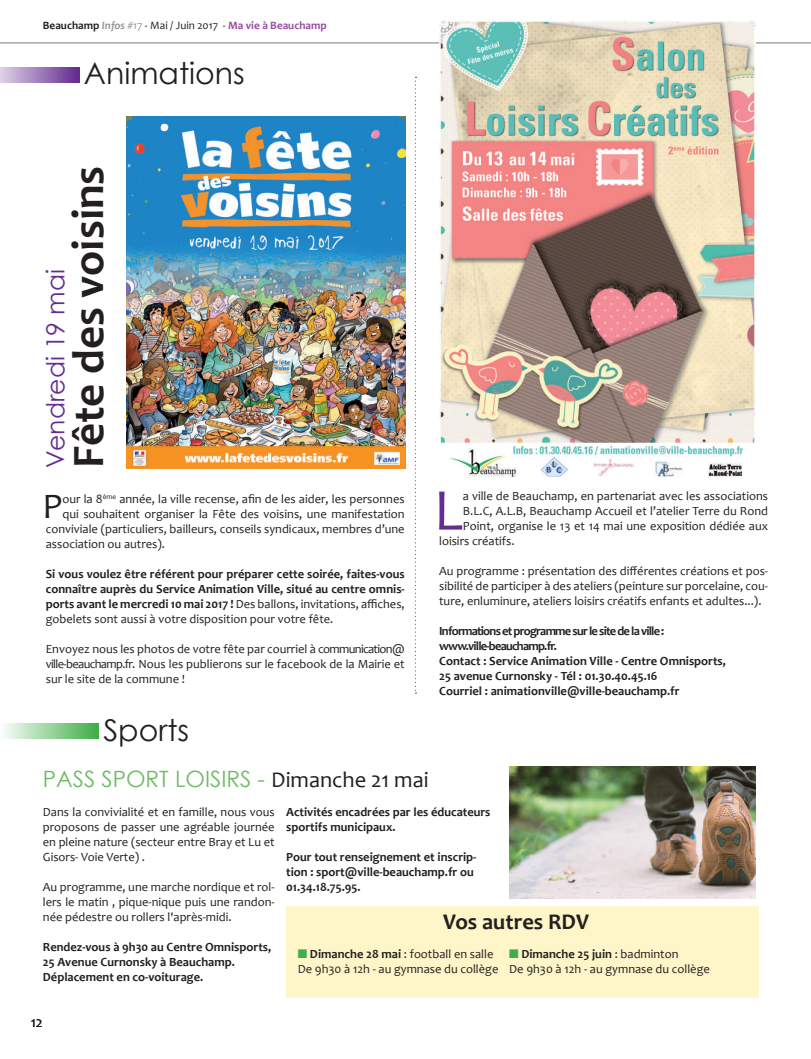
<style>
.page{position:relative;width:811px;height:1059px;background:#fff}
.page>*{position:absolute;margin:0;border:0;box-sizing:border-box;transform-origin:0 0}
.t1{font:59.75px "Candara";color:#652d91}
.t2{font:700 45px "Candara";color:#231f20}
.t3{font:36.12px "Candara";color:#231f20}
.t4{font:30px "Century Gothic";color:#231f20}
.t5{font:25px "Century Gothic";color:#652d91}
.t6{font:22.5px "Century Gothic";color:#6eba66}
.t7{font:700 22.5px "Candara";color:#231f20}
.t8{font:15px "Candara";color:#231f20}
.t9{font:12.5px/15px "Candara";color:#231f20;text-align:justify}
.t10{font:700 12.5px/15px "Candara";color:#231f20}
.t11{font:700 11.25px "Candara";color:#964b9d}
.s1{color:#231f20}
.s2{font-style:italic;color:#939598}
.s3{font-weight:400;color:#939598}
.s4{font-weight:400;color:#231f20}
.s5{font-weight:400}
.s6{font-family:"Candara";color:#231f20}
.s7{color:#40ae49}
.s8{font-weight:700}
</style>
<div class="page">
<hr style="left:0;top:42px;width:811px;height:2px;background:#939598">
<div style="left:286px;top:906px;width:472px;height:92px;background:#fef6c9"></div>
<div style="left:0;top:67px;width:79px;height:16px;background:linear-gradient(to right,#ded2e7,#632a8f)"></div>
<img style="left:439px;top:21px;width:316px;height:456px">
<svg style="left:415px;top:77px;width:1px;height:617px"></svg>
<img style="left:509px;top:766px;width:246px;height:132px">
<div style="left:0;top:723px;width:99px;height:16px;background:linear-gradient(to right,#fdfefd,#3cac46)"></div>
<img style="left:127px;top:116px;width:278px;height:352px">
<p class="t11" style="left:43px;top:18px;width:285px"><span class="s1">Beauchamp</span> <span class="s2">Infos</span> <span class="s3">#17</span> <span class="s4">- Mai / Juin 2017 -</span> Ma vie à Beauchamp</p>
<h3 class="t4" style="left:84px;top:52px;width:162px">Animations</h3>
<h2 class="t2" style="left:60px;top:468px;width:304px;rotate:-90deg">Fête des voisins</h2>
<h3 class="t5" style="left:38px;top:468px;width:201px;rotate:-90deg">Vendredi 19 mai</h3>
<h3 class="t3" style="left:42px;top:484px;width:21px">P</h3>
<p class="t9" style="left:62px;top:492px;width:344px">our la 8<sup>ème</sup> année, la ville recense, afin de les aider, les personnes</p>
<p class="t9" style="left:62px;top:507px;width:344px">qui souhaitent organiser la Fête des voisins, une manifestation</p>
<p class="t9" style="left:46px;top:522px;width:360px">conviviale (particuliers, bailleurs, conseils syndicaux, membres d’une</p>
<p class="t9" style="left:46px;top:537px;width:121px">association ou autres).</p>
<p class="t10" style="left:46px;top:567px;width:360px;text-align:justify">Si vous voulez être référent pour préparer cette soirée, faites-vous connaître auprès du Service Animation Ville, situé au centre omnis&shy;ports avant le mercredi 10 mai 2017 ! <span class="s5">Des ballons, invitations, affiches, gobelets sont aussi à votre disposition pour votre fête.</span></p>
<p class="t9" style="left:46px;top:642px;width:360px">Envoyez nous les photos de votre fête par courriel à communication@ ville-beauchamp.fr. Nous les publierons sur le facebook de la Mairie et sur le site de la commune !</p>
<h3 class="t4" style="left:103px;top:709px;width:87px">Sports</h3>
<h3 class="t6" style="left:43px;top:763px;width:387px">PASS SPORT LOISIRS - <span class="s6">Dimanche 21 mai</span></h3>
<h1 class="t1" style="left:434px;top:473px;width:31px">L</h1>
<p class="t9" style="left:463px;top:488px;width:307px">a ville de Beauchamp, en partenariat avec les associations</p>
<p class="t9" style="left:463px;top:503px;width:307px">B.L.C, A.L.B, Beauchamp Accueil et l’atelier Terre du Rond</p>
<p class="t9" style="left:463px;top:518px;width:307px">Point, organise le 13 et 14 mai une exposition dédiée aux</p>
<p class="t9" style="left:439px;top:533px;width:77px">loisirs créatifs.</p>
<p class="t9" style="left:439px;top:563px;width:330px">Au programme : présentation des différentes créations et pos&shy;sibilité de participer à des ateliers (peinture sur porcelaine, cou&shy;ture, enluminure, ateliers loisirs créatifs enfants et adultes...).</p>
<p class="t10" style="left:439px;top:623px;width:288px">Informations et programme sur le site de la ville : www.ville-beauchamp.fr.<br>Contact : Service Animation Ville - Centre Omnisports, 25 avenue Curnonsky - Tél : 01.30.40.45.16<br>Courriel : animationville@ville-beauchamp.fr</p>
<p class="t9" style="left:43px;top:804px;width:233px">Dans la convivialité et en famille, nous vous proposons de passer une agréable journée en pleine nature (secteur entre Bray et Lu et Gisors- Voie Verte) .</p>
<p class="t9" style="left:43px;top:879px;width:233px">Au programme, une marche nordique et rol&shy;lers le matin , pique-nique puis une randon&shy;née pédestre ou rollers l'après-midi.</p>
<p class="t10" style="left:43px;top:939px;width:230px">Rendez-vous à 9h30 au Centre Omnisports,<br>25 Avenue Curnonsky à Beauchamp.<br>Déplacement en co-voiturage.</p>
<p class="t9" style="left:298px;top:946px;width:202px"><span class="s7">■</span> <span class="s8">Dimanche 28 mai</span> : football en salle<br>De 9h30 à 12h - au gymnase du collège</p>
<p class="t10" style="left:286px;top:804px;width:206px">Activités encadrées par les éducateurs sportifs municipaux.</p>
<p class="t10" style="left:286px;top:849px;width:192px">Pour tout renseignement et inscrip&shy;tion : sport@ville-beauchamp.fr ou<br>01.34.18.75.95.</p>
<h3 class="t7" style="left:443px;top:907px;width:147px">Vos autres RDV</h3>
<p class="t9" style="left:509px;top:946px;width:202px"><span class="s7">■</span> <span class="s8">Dimanche 25 juin</span> : badminton<br>De 9h30 à 12h - au gymnase du collège</p>
<p class="t8" style="left:31px;top:1012px;width:14px">12</p>
</div>
